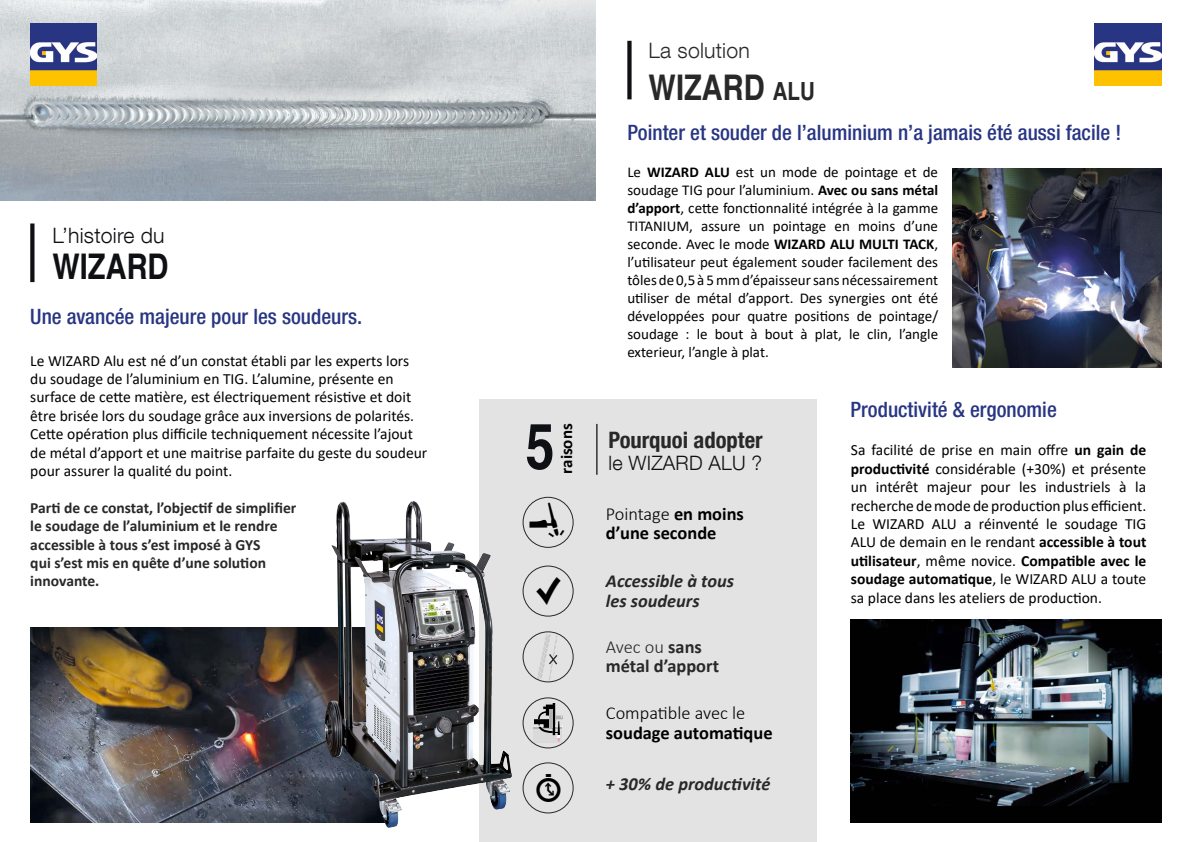
<style>
.page{position:relative;width:1191px;height:842px;background:#fff}
.page>*{position:absolute;margin:0;border:0;box-sizing:border-box;transform-origin:0 0}
.t1{font:700 condensed 63.7px "Helvetica";color:#0f1014}
.t2{font:700 condensed 35.4px "Helvetica";color:#282828}
.t3{font:700 condensed 35.4px "Helvetica";color:#0f1014}
.t4{font:700 condensed 22.6px "Helvetica Neue LT Com";color:#282828}
.t5{font:500 condensed 21.2px "Helvetica Neue LT Com";color:#273583}
.t6{font:300 21.2px "Helvetica Neue LT Com";letter-spacing:.01em;color:#0f1014}
.t7{font:300 21.2px "Helvetica Neue LT Com";letter-spacing:.01em;color:#282828}
.t8{font:300 19.8px "Helvetica Neue LT Com";letter-spacing:.01em;color:#0f1014}
.t9{font:italic 700 18.4px "Calibri";color:#282828}
.t10{font:300 18.4px "Calibri";color:#000}
.t11{font:700 18.4px "Calibri";color:#000}
.t12{font:700 18.4px "Calibri";color:#282828}
.t13{font:300 18.4px "Calibri";letter-spacing:-.005em;color:#282828}
.t14{font:700 17px "Calibri";color:#000}
.t15{font:15.6px/18.4px "Calibri";color:#000}
.t16{font:700 15.6px/18.4px "Calibri";color:#282828}
.t17{font:15px/18px "Calibri";color:#000;text-align:justify}
.s1{font-size:25px}
.s2{font-weight:700}
</style>
<div class="page">
<div style="left:479px;top:400px;width:337px;height:442px;background:#e3e3e3"></div>
<div style="left:30px;top:223px;width:5px;height:59px;background:#0f1014"></div>
<svg style="left:627px;top:41px;width:4px;height:58px"></svg>
<img style="left:30px;top:628px;width:294px;height:194px">
<img style="left:0;top:0;width:596px;height:201px">
<img style="left:952px;top:169px;width:209px;height:198px">
<img style="left:30px;top:24px;width:67px;height:62px">
<img style="left:850px;top:619px;width:311px;height:203px">
<hr style="left:596px;top:424px;width:1px;height:51px;background:#282828">
<img style="left:1094px;top:24px;width:67px;height:62px">
<img style="left:324px;top:501px;width:188px;height:327px">
<div style="left:533px;top:728px;width:29px;height:15px;background:#dadada"></div>
<svg style="left:533px;top:703px;width:29px;height:39px"></svg>
<hr style="left:549px;top:709px;width:4px;height:19px;background:#b3b2b2">
<svg style="left:537px;top:634px;width:22px;height:47px"></svg>
<div style="left:523px;top:697px;width:50px;height:51px;border:1px solid #282828;border-radius:50%"></div>
<div style="left:523px;top:762px;width:50px;height:51px;border:1px solid #282828;border-radius:50%"></div>
<div style="left:523px;top:566px;width:50px;height:50px;border:1px solid #282828;border-radius:50%"></div>
<div style="left:523px;top:497px;width:50px;height:51px;border:1px solid #282828;border-radius:50%"></div>
<div style="left:523px;top:631px;width:50px;height:51px;border:1px solid #282828;border-radius:50%"></div>
<svg style="left:529px;top:502px;width:35px;height:6px"></svg>
<p class="t6" style="left:53px;top:222px;width:114px">L’histoire du</p>
<p class="t3" style="left:53px;top:246px;width:117px">WIZARD</p>
<p class="t5" style="left:30px;top:304px;width:333px">Une avancée majeure pour les soudeurs.</p>
<p class="t15" style="left:30px;top:351px;width:398px">Le WIZARD Alu est né d’un constat établi par les experts lors du soudage de l’aluminium en TIG. L’alumine, présente en surface de cette matière, est électriquement résistive et doit être brisée lors du soudage grâce aux inversions de polarités.<br>Cette opération plus difficile techniquement nécessite l’ajout de métal d’apport et une maitrise parfaite du geste du soudeur pour assurer la qualité du point.</p>
<p class="t16" style="left:30px;top:498px;width:268px">Parti de ce constat, l’objectif de simplifier le soudage de l’aluminium et le rendre accessible à tous s’est imposé à GYS<br>qui s’est mis en quête d’une solution innovante.</p>
<p class="t1" style="left:525px;top:408px;width:31px">5</p>
<p class="t14" style="left:554px;top:473px;width:52px;rotate:-90deg">raisons</p>
<p class="t7" style="left:648px;top:37px;width:103px">La solution</p>
<p class="t2" style="left:648px;top:67px;width:168px">WIZARD <span class="s1">ALU</span></p>
<p class="t5" style="left:627px;top:120px;width:495px">Pointer et souder de l’aluminium n’a jamais été aussi facile !</p>
<p class="t17" style="left:627px;top:163px;width:312px">Le <span class="s2">WIZARD ALU</span> est un mode de pointage et de soudage TIG pour l’aluminium. <span class="s2">Avec ou sans métal d’apport</span>, cette fonctionnalité intégrée à la gamme TITANIUM, assure un pointage en moins d’une seconde. Avec le mode <span class="s2">WIZARD ALU MULTI TACK</span>, l’utilisateur peut également souder facilement des tôles de 0,5 à 5 mm d’épaisseur sans nécessairement utiliser de métal d’apport. Des synergies ont été développées pour quatre positions de pointage/ soudage : le bout à bout à plat, le clin, l’angle exterieur, l’angle à plat.</p>
<p class="t4" style="left:608px;top:426px;width:156px">Pourquoi adopter</p>
<p class="t8" style="left:608px;top:451px;width:155px">le WIZARD ALU ?</p>
<p class="t10" style="left:606px;top:502px;width:140px">Pointage <span class="s2">en moins</span></p>
<p class="t11" style="left:606px;top:520px;width:112px">d’une seconde</p>
<p class="t9" style="left:606px;top:568px;width:130px">Accessible à tous</p>
<p class="t9" style="left:606px;top:588px;width:95px">les soudeurs</p>
<p class="t13" style="left:606px;top:635px;width:98px">Avec ou <span class="s2">sans</span></p>
<p class="t12" style="left:606px;top:653px;width:115px">métal d’apport</p>
<p class="t10" style="left:606px;top:701px;width:141px">Compatible avec le</p>
<p class="t11" style="left:606px;top:720px;width:168px">soudage automatique</p>
<p class="t9" style="left:606px;top:771px;width:166px">+ 30% de productivité</p>
<p class="t5" style="left:850px;top:397px;width:208px">Productivité &amp; ergonomie</p>
<p class="t15" style="left:851px;top:441px;width:297px;text-align:justify">Sa facilité de prise en main offre <span class="s2">un gain de productivité</span> considérable (+30%) et présente un intérêt majeur pour les industriels à la recherche de mode de production plus efficient.<br>Le WIZARD ALU a réinventé le soudage TIG ALU de demain en le rendant <span class="s2">accessible à tout utilisateur</span>, même novice. <span class="s2">Compatible avec le soudage automatique</span>, le WIZARD ALU a toute sa place dans les ateliers de production.</p>
</div>
